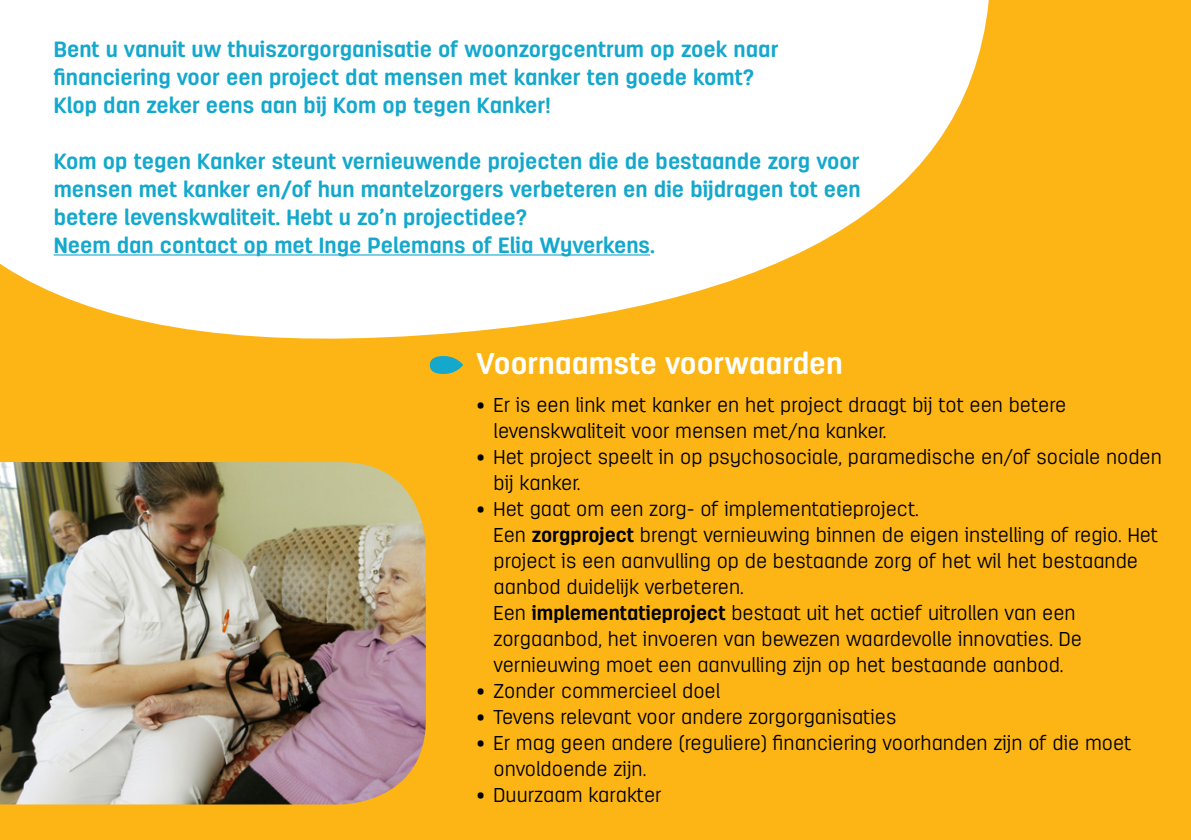
<style>
.page{position:relative;width:1191px;height:840px;background:#fff}
.page>*{position:absolute;margin:0;border:0;box-sizing:border-box;transform-origin:0 0}
.t1{font:700 30px "Antartida Rounded";color:#fff}
.t2{font:700 22px/28px "Antartida Rounded";color:#14a8cd}
.t3{font:300 20px/26px "Antartida Rounded";color:#000}
.s1{font-weight:700}
</style>
<div class="page">
<div style="left:0;top:0;width:1191px;height:839px;background:#fcb515"></div>
<img style="left:0;top:462px;width:426px;height:342px">
<svg style="left:0;top:0;width:989px;height:366px;fill:#fff"></svg>
<hr style="left:54px;top:254px;width:596px;height:1px;background:#14a8cd">
<svg style="left:430px;top:356px;width:33px;height:18px"></svg>
<p class="t2" style="left:54px;top:35px;width:726px">Bent u vanuit uw thuiszorgorganisatie of woonzorgcentrum op zoek naar financiering voor een project dat mensen met kanker ten goede komt?<br>Klop dan zeker eens aan bij Kom op tegen Kanker!</p>
<p class="t2" style="left:54px;top:147px;width:808px">Kom op tegen Kanker steunt vernieuwende projecten die de bestaande zorg voor mensen met kanker en/of hun mantelzorgers verbeteren en die bijdragen tot een betere levenskwaliteit. Hebt u zo’n projectidee?<br>Neem dan contact op met Inge Pelemans of Elia Wyverkens.</p>
<h1 class="t1" style="left:476px;top:347px;width:368px">Voornaamste voorwaarden</h1>
<p class="t3" style="left:493px;top:392px;width:574px;text-indent:-17px">• Er is een link met kanker en het project draagt bij tot een betere levenskwaliteit voor mensen met/na kanker.</p>
<p class="t3" style="left:493px;top:444px;width:670px;text-indent:-17px">• Het project speelt in op psychosociale, paramedische en/of sociale noden bij kanker.</p>
<p class="t3" style="left:493px;top:496px;width:666px;text-indent:-17px">• Het gaat om een zorg- of implementatieproject.<br>Een <span class="s1">zorgproject</span> brengt vernieuwing binnen de eigen instelling of regio. Het project is een aanvulling op de bestaande zorg of het wil het bestaande aanbod duidelijk verbeteren.<br>Een <span class="s1">implementatieproject</span> bestaat uit het actief uitrollen van een zorgaanbod, het invoeren van bewezen waardevolle innovaties. De vernieuwing moet een aanvulling zijn op het bestaande aanbod.</p>
<p class="t3" style="left:476px;top:678px;width:245px">• Zonder commercieel doel</p>
<p class="t3" style="left:476px;top:704px;width:421px">• Tevens relevant voor andere zorgorganisaties</p>
<p class="t3" style="left:493px;top:730px;width:639px;text-indent:-17px">• Er mag geen andere (reguliere) financiering voorhanden zijn of die moet onvoldoende zijn.</p>
<p class="t3" style="left:476px;top:782px;width:186px">• Duurzaam karakter</p>
</div>
